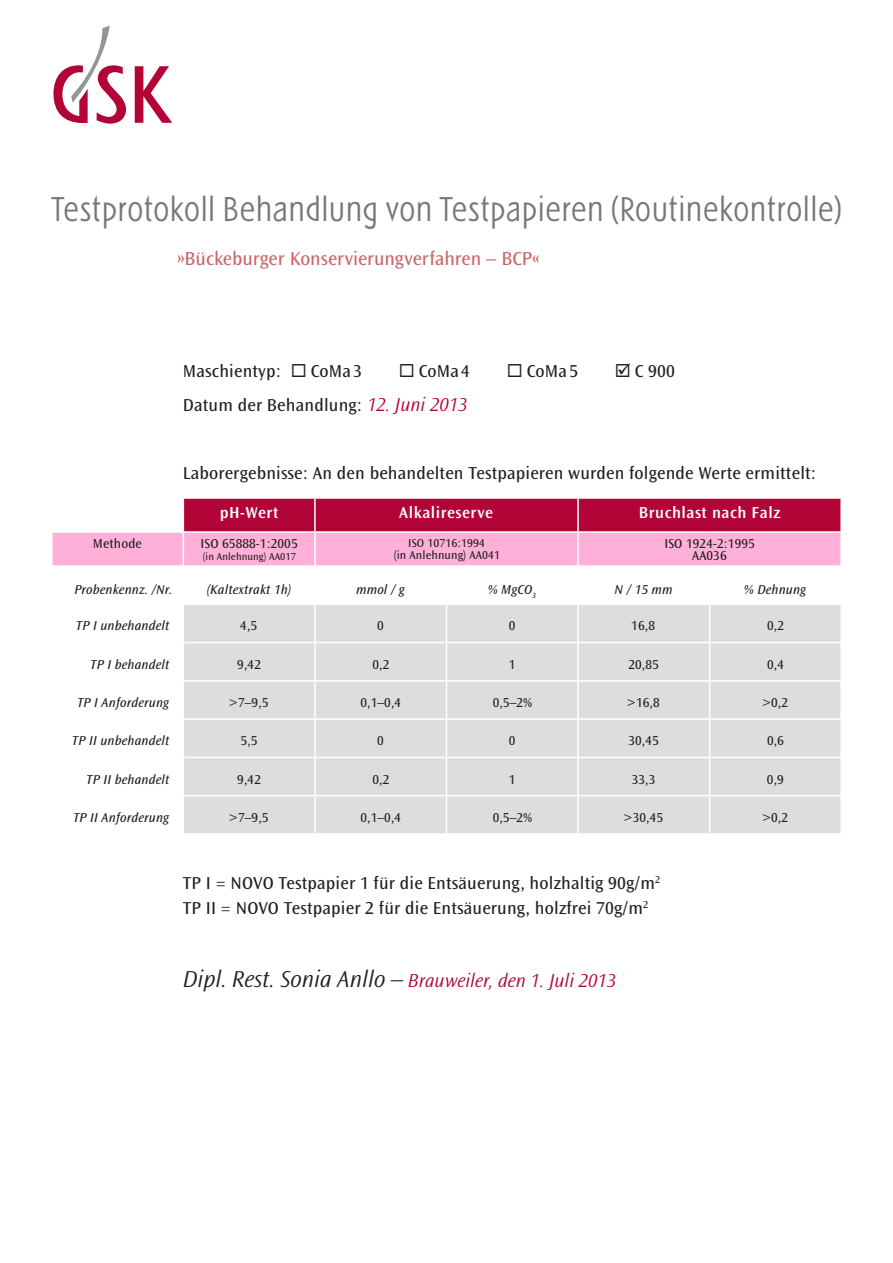
<style>
.page{position:relative;width:893px;height:1263px;background:#fff}
.page>*{position:absolute;margin:0;border:0;box-sizing:border-box;transform-origin:0 0}
.t1{font:300 33px "Linotype Spitz";letter-spacing:-.01em;color:#76787b}
.t2{font:italic 300 19.5px "Ocean Sans Std";color:#b30437}
.t3{font:19.5px "Ocean Sans Std";color:#cb6667}
.t4{font:18px/25.5px "Ocean Sans Std";letter-spacing:.01em;color:#231f20}
.t5{font:600 16.5px "Ocean Sans Std";letter-spacing:.03em;color:#fff}
.t6{font:13.5px/12px "Ocean Sans Std";letter-spacing:.01em;color:#231f20;text-align:center}
.t7{font:italic 13.5px "Ocean Sans Std";letter-spacing:.01em;color:#231f20}
.t8{font:12px/12px "Ocean Sans Std";letter-spacing:.01em;color:#231f20;text-align:center}
.t9{font:10.5px "Ocean Sans Std";letter-spacing:.01em;color:#231f20}
.s1{font-weight:300;font-style:italic;font-size:19.5px;color:#b30437}
.s2{font-size:15px}
.s3{font-size:24px;color:#231f20}
</style>
<div class="page">
<svg style="left:135px;top:66px;width:37px;height:57px"></svg>
<svg style="left:53px;top:26px;width:73px;height:98px"></svg>
<svg style="left:53px;top:499px;width:787px;height:66px;background:#df6e98"></svg>
<div style="left:184px;top:605px;width:656px;height:228px;background:#dcdddf"></div>
<hr style="left:183px;top:499px;width:1px;height:32px;background:#fff">
<hr style="left:314px;top:499px;width:2px;height:32px;background:#fff">
<hr style="left:577px;top:499px;width:2px;height:32px;background:#fff">
<hr style="left:51px;top:531px;width:132px;height:2px;background:#fff">
<hr style="left:183px;top:531px;width:132px;height:2px;background:#fff">
<hr style="left:183px;top:533px;width:1px;height:32px;background:#fff">
<hr style="left:315px;top:531px;width:131px;height:2px;background:#fff">
<hr style="left:314px;top:533px;width:2px;height:32px;background:#fff">
<hr style="left:446px;top:531px;width:132px;height:2px;background:#fff">
<hr style="left:578px;top:531px;width:132px;height:2px;background:#fff">
<hr style="left:577px;top:533px;width:2px;height:32px;background:#fff">
<hr style="left:710px;top:531px;width:132px;height:2px;background:#fff">
<hr style="left:314px;top:605px;width:2px;height:37px;background:#fff">
<hr style="left:446px;top:605px;width:1px;height:37px;background:#fff">
<hr style="left:577px;top:605px;width:2px;height:37px;background:#fff">
<hr style="left:709px;top:605px;width:1px;height:37px;background:#fff">
<hr style="left:183px;top:642px;width:132px;height:1px;background:#fff">
<hr style="left:315px;top:642px;width:131px;height:1px;background:#fff">
<hr style="left:314px;top:643px;width:2px;height:37px;background:#fff">
<hr style="left:446px;top:642px;width:132px;height:1px;background:#fff">
<hr style="left:446px;top:643px;width:1px;height:37px;background:#fff">
<hr style="left:578px;top:642px;width:132px;height:1px;background:#fff">
<hr style="left:577px;top:643px;width:2px;height:37px;background:#fff">
<hr style="left:710px;top:642px;width:132px;height:1px;background:#fff">
<hr style="left:709px;top:643px;width:1px;height:37px;background:#fff">
<hr style="left:183px;top:680px;width:132px;height:2px;background:#fff">
<hr style="left:315px;top:680px;width:131px;height:2px;background:#fff">
<hr style="left:314px;top:682px;width:2px;height:36px;background:#fff">
<hr style="left:446px;top:680px;width:132px;height:2px;background:#fff">
<hr style="left:446px;top:682px;width:1px;height:36px;background:#fff">
<hr style="left:578px;top:680px;width:132px;height:2px;background:#fff">
<hr style="left:577px;top:682px;width:2px;height:36px;background:#fff">
<hr style="left:710px;top:680px;width:132px;height:2px;background:#fff">
<hr style="left:709px;top:682px;width:1px;height:36px;background:#fff">
<hr style="left:183px;top:718px;width:132px;height:2px;background:#fff">
<hr style="left:315px;top:718px;width:131px;height:2px;background:#fff">
<hr style="left:314px;top:720px;width:2px;height:37px;background:#fff">
<hr style="left:446px;top:718px;width:132px;height:2px;background:#fff">
<hr style="left:446px;top:720px;width:1px;height:37px;background:#fff">
<hr style="left:578px;top:718px;width:132px;height:2px;background:#fff">
<hr style="left:577px;top:720px;width:2px;height:37px;background:#fff">
<hr style="left:710px;top:718px;width:132px;height:2px;background:#fff">
<hr style="left:709px;top:720px;width:1px;height:37px;background:#fff">
<hr style="left:183px;top:757px;width:132px;height:1px;background:#fff">
<hr style="left:315px;top:757px;width:131px;height:1px;background:#fff">
<hr style="left:314px;top:758px;width:2px;height:37px;background:#fff">
<hr style="left:446px;top:757px;width:132px;height:1px;background:#fff">
<hr style="left:446px;top:758px;width:1px;height:37px;background:#fff">
<hr style="left:578px;top:757px;width:132px;height:1px;background:#fff">
<hr style="left:577px;top:758px;width:2px;height:37px;background:#fff">
<hr style="left:710px;top:757px;width:132px;height:1px;background:#fff">
<hr style="left:709px;top:758px;width:1px;height:37px;background:#fff">
<hr style="left:183px;top:795px;width:132px;height:1px;background:#fff">
<hr style="left:315px;top:795px;width:131px;height:1px;background:#fff">
<hr style="left:314px;top:796px;width:2px;height:37px;background:#fff">
<hr style="left:446px;top:795px;width:132px;height:1px;background:#fff">
<hr style="left:446px;top:796px;width:1px;height:37px;background:#fff">
<hr style="left:578px;top:795px;width:132px;height:1px;background:#fff">
<hr style="left:577px;top:796px;width:2px;height:37px;background:#fff">
<hr style="left:710px;top:795px;width:132px;height:1px;background:#fff">
<hr style="left:709px;top:796px;width:1px;height:37px;background:#fff">
<h1 class="t1" style="left:51px;top:190px;width:792px">Testprotokoll Behandlung von Testpapieren (Routinekontrolle)</h1>
<p class="t3" style="left:177px;top:248px;width:364px">»Bückeburger Konservierungverfahren – BCP«</p>
<p class="t4" style="left:183px;top:358px;width:180px">Maschientyp: ◻ CoMa3</p>
<p class="t4" style="left:399px;top:358px;width:72px">◻ CoMa4</p>
<p class="t4" style="left:507px;top:358px;width:72px">◻ CoMa5</p>
<p class="t4" style="left:615px;top:358px;width:62px">☑ C 900</p>
<p class="t4" style="left:183px;top:392px;width:286px">Datum der Behandlung: <span class="s1">12. Juni 2013</span></p>
<p class="t4" style="left:183px;top:460px;width:635px">Laborergebnisse: An den behandelten Testpapieren wurden folgende Werte ermittelt:</p>
<p class="t5" style="left:220px;top:504px;width:60px">pH-Wert</p>
<p class="t5" style="left:399px;top:504px;width:95px">Alkalireserve</p>
<p class="t5" style="left:639px;top:504px;width:143px">Bruchlast nach Falz</p>
<p class="t6" style="left:93px;top:538px;width:50px">Methode</p>
<p class="t6" style="left:201px;top:538px;width:99px">ISO 65888-1:2005</p>
<p class="t9" style="left:203px;top:551px;width:95px">(in Anlehnung) AA017</p>
<p class="t8" style="left:394px;top:537px;width:108px">ISO 10716:1994<br>(in Anlehnung) AA041</p>
<p class="t6" style="left:664px;top:538px;width:92px">ISO 1924-2:1995<br>AA036</p>
<p class="t7" style="left:74px;top:582px;width:100px">Probenkennz. /Nr.</p>
<p class="t7" style="left:207px;top:582px;width:86px">(Kaltextrakt 1h)</p>
<p class="t7" style="left:356px;top:582px;width:50px">mmol / g</p>
<p class="t7" style="left:488px;top:582px;width:50px">% MgCO<sub>3</sub></p>
<p class="t7" style="left:615px;top:582px;width:59px">N / 15 mm</p>
<p class="t7" style="left:744px;top:582px;width:63px">% Dehnung</p>
<p class="t7" style="left:76px;top:619px;width:95px">TP I unbehandelt</p>
<p class="t6" style="left:240px;top:620px;width:18px">4,5</p>
<p class="t6" style="left:377px;top:620px;width:8px">0</p>
<p class="t6" style="left:509px;top:620px;width:8px">0</p>
<p class="t6" style="left:631px;top:620px;width:25px">16,8</p>
<p class="t6" style="left:767px;top:620px;width:18px">0,2</p>
<p class="t7" style="left:90px;top:657px;width:81px">TP I behandelt</p>
<p class="t6" style="left:237px;top:658px;width:25px">9,42</p>
<p class="t6" style="left:372px;top:658px;width:18px">0,2</p>
<p class="t6" style="left:509px;top:658px;width:8px">1</p>
<p class="t6" style="left:628px;top:658px;width:32px">20,85</p>
<p class="t6" style="left:767px;top:658px;width:18px">0,4</p>
<p class="t7" style="left:77px;top:695px;width:93px">TP I Anforderung</p>
<p class="t6" style="left:229px;top:697px;width:41px">&gt;7–9,5</p>
<p class="t6" style="left:360px;top:697px;width:42px">0,1–0,4</p>
<p class="t6" style="left:493px;top:697px;width:41px">0,5–2%</p>
<p class="t6" style="left:627px;top:697px;width:34px">&gt;16,8</p>
<p class="t6" style="left:762px;top:697px;width:28px">&gt;0,2</p>
<p class="t7" style="left:72px;top:733px;width:99px">TP II unbehandelt</p>
<p class="t6" style="left:241px;top:735px;width:18px">5,5</p>
<p class="t6" style="left:377px;top:735px;width:8px">0</p>
<p class="t6" style="left:509px;top:735px;width:8px">0</p>
<p class="t6" style="left:628px;top:735px;width:32px">30,45</p>
<p class="t6" style="left:767px;top:735px;width:18px">0,6</p>
<p class="t7" style="left:86px;top:772px;width:84px">TP II behandelt</p>
<p class="t6" style="left:237px;top:773px;width:25px">9,42</p>
<p class="t6" style="left:372px;top:773px;width:18px">0,2</p>
<p class="t6" style="left:509px;top:773px;width:8px">1</p>
<p class="t6" style="left:632px;top:773px;width:25px">33,3</p>
<p class="t6" style="left:767px;top:773px;width:18px">0,9</p>
<p class="t7" style="left:73px;top:810px;width:97px">TP II Anforderung</p>
<p class="t6" style="left:229px;top:811px;width:41px">&gt;7–9,5</p>
<p class="t6" style="left:360px;top:811px;width:42px">0,1–0,4</p>
<p class="t6" style="left:493px;top:811px;width:41px">0,5–2%</p>
<p class="t6" style="left:624px;top:811px;width:41px">&gt;30,45</p>
<p class="t6" style="left:762px;top:811px;width:28px">&gt;0,2</p>
<p class="t4" style="left:183px;top:870px;width:479px">TP I <span class="s2">=</span> NOVO Testpapier 1 für die Entsäuerung, holzhaltig 90g/m<sup>2<br></sup>TP II <span class="s2">=</span> NOVO Testpapier 2 für die Entsäuerung, holzfrei 70g/m<sup>2</sup></p>
<p class="t2" style="left:183px;top:969px;width:435px"><span class="s3">Dipl. Rest. Sonia Anllo –</span> Brauweiler, den 1. Juli 2013</p>
</div>
